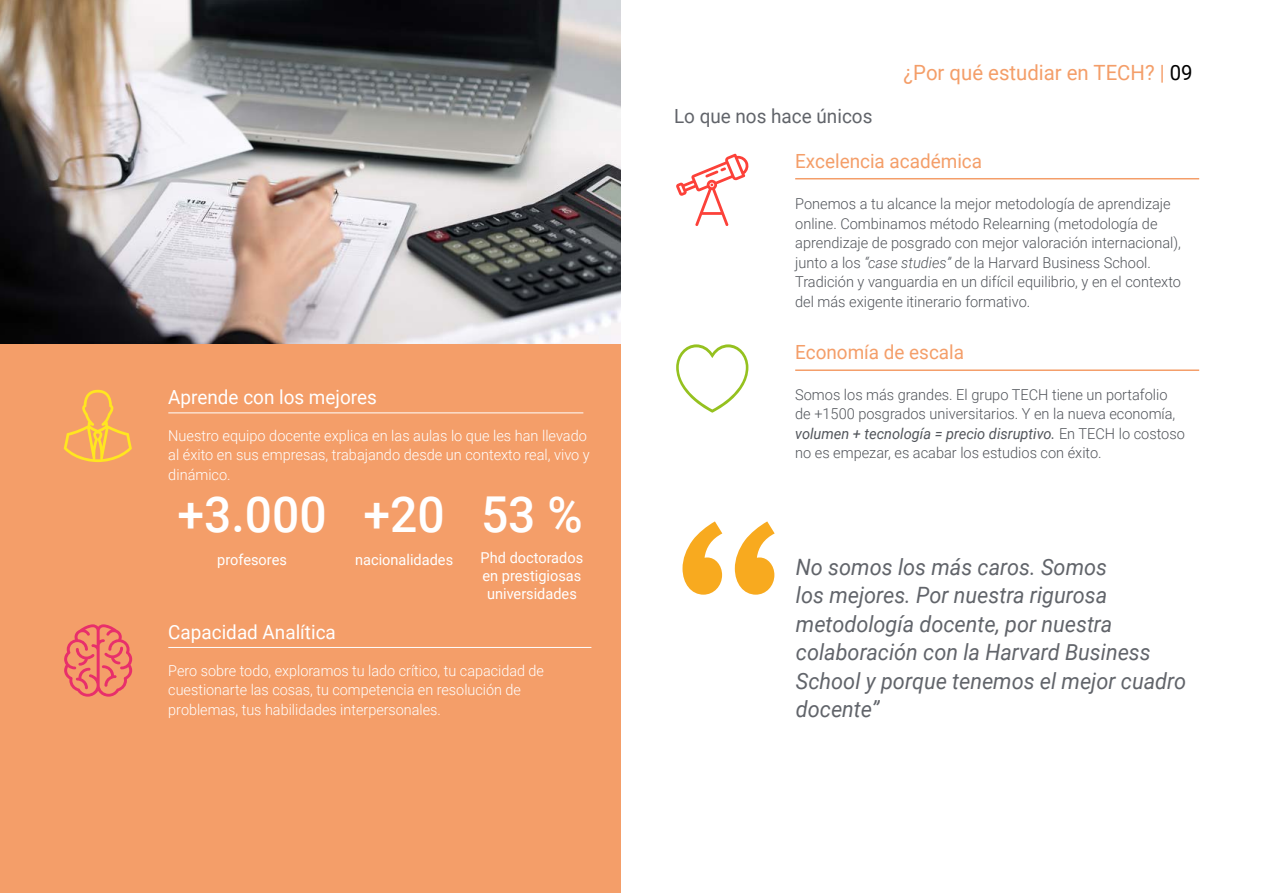
<style>
.page{position:relative;width:1263px;height:893px;background:#fff}
.page>*{position:absolute;margin:0;border:0;box-sizing:border-box;transform-origin:0 0}
.t1{font:500 49.5px "Roboto";color:#fff}
.t2{font:italic 22.5px/28.5px "Roboto";color:#61646a;scale:.96 1}
.t3{font:21px "Roboto";color:#f49e69}
.t4{font:19.5px "Roboto";color:#fff}
.t5{font:19.5px "Roboto";color:#f49e69}
.t6{font:19.5px "Roboto";color:#61646a}
.t7{font:300 15px/19.5px "Roboto";color:#52555b}
.t8{font:300 15px/19.5px "Roboto";color:#fff;scale:.96 1}
.t9{font:300 15px/19.5px "Roboto";color:#fff}
.t10{font:15px/18px "Roboto";color:#fff}
.s1{color:#000}
.s2{font-style:italic}
.s3{font-weight:400;font-style:italic}
</style>
<div class="page">
<div style="left:0;top:344px;width:621px;height:549px;background:#f49e69"></div>
<svg style="left:682px;top:521px;width:93px;height:74px"></svg>
<hr style="left:795px;top:178px;width:404px;height:1px;background:#f49e69">
<hr style="left:795px;top:369px;width:404px;height:2px;background:#f49e69">
<img style="left:0;top:0;width:621px;height:344px">
<hr style="left:168px;top:647px;width:423px;height:1px;background:#fff">
<hr style="left:168px;top:412px;width:415px;height:1px;background:#fff">
<svg style="left:64px;top:624px;width:68px;height:73px"></svg>
<svg style="left:64px;top:390px;width:68px;height:72px"></svg>
<svg style="left:676px;top:154px;width:73px;height:72px"></svg>
<svg style="left:676px;top:344px;width:72px;height:69px"></svg>
<h3 class="t4" style="left:168px;top:384px;width:210px">Aprende con los mejores</h3>
<p class="t9" style="left:168px;top:425px;width:423px">Nuestro equipo docente explica en las aulas lo que les han llevado al éxito en sus empresas, trabajando desde un contexto real, vivo y dinámico.</p>
<h1 class="t1" style="left:177px;top:480px;width:151px">+3.000</h1>
<p class="t10" style="left:217px;top:550px;width:71px">profesores</p>
<h1 class="t1" style="left:363px;top:480px;width:83px">+20</h1>
<p class="t10" style="left:355px;top:550px;width:99px">nacionalidades</p>
<h1 class="t1" style="left:481px;top:480px;width:103px">53 %</h1>
<p class="t10" style="left:481px;top:548px;width:104px">Phd doctorados en prestigiosas universidades</p>
<h3 class="t4" style="left:168px;top:618px;width:169px">Capacidad Analítica</h3>
<p class="t8" style="left:168px;top:660px;width:393px">Pero sobre todo, exploramos tu lado crítico, tu capacidad de cuestionarte las cosas, tu competencia en resolución de problemas, tus habilidades interpersonales.</p>
<h3 class="t6" style="left:674px;top:102px;width:200px">Lo que nos hace únicos</h3>
<h3 class="t3" style="left:904px;top:57px;width:290px">¿Por qué estudiar en TECH? | <span class="s1">09</span></h3>
<h3 class="t5" style="left:795px;top:148px;width:188px">Excelencia académica</h3>
<p class="t7" style="left:795px;top:193px;width:387px">Ponemos a tu alcance la mejor metodología de aprendizaje online. Combinamos método Relearning (metodología de aprendizaje de posgrado con mejor valoración internacional), junto a los <span class="s2">“case studies”</span> de la Harvard Business School.<br>Tradición y vanguardia en un difícil equilibrio, y en el contexto del más exigente itinerario formativo.</p>
<h3 class="t5" style="left:795px;top:338px;width:170px">Economía de escala</h3>
<p class="t7" style="left:795px;top:384px;width:391px">Somos los más grandes. El grupo TECH tiene un portafolio de +1500 posgrados universitarios. Y en la nueva economía, <span class="s3">volumen + tecnología = precio disruptivo.</span> En TECH lo costoso no es empezar, es acabar los estudios con éxito.</p>
<h2 class="t2" style="left:796px;top:552px;width:408px">No somos los más caros. Somos<br>los mejores. Por nuestra rigurosa metodología docente, por nuestra colaboración con la Harvard Business<br>School y porque tenemos el mejor cuadro docente”</h2>
</div>
